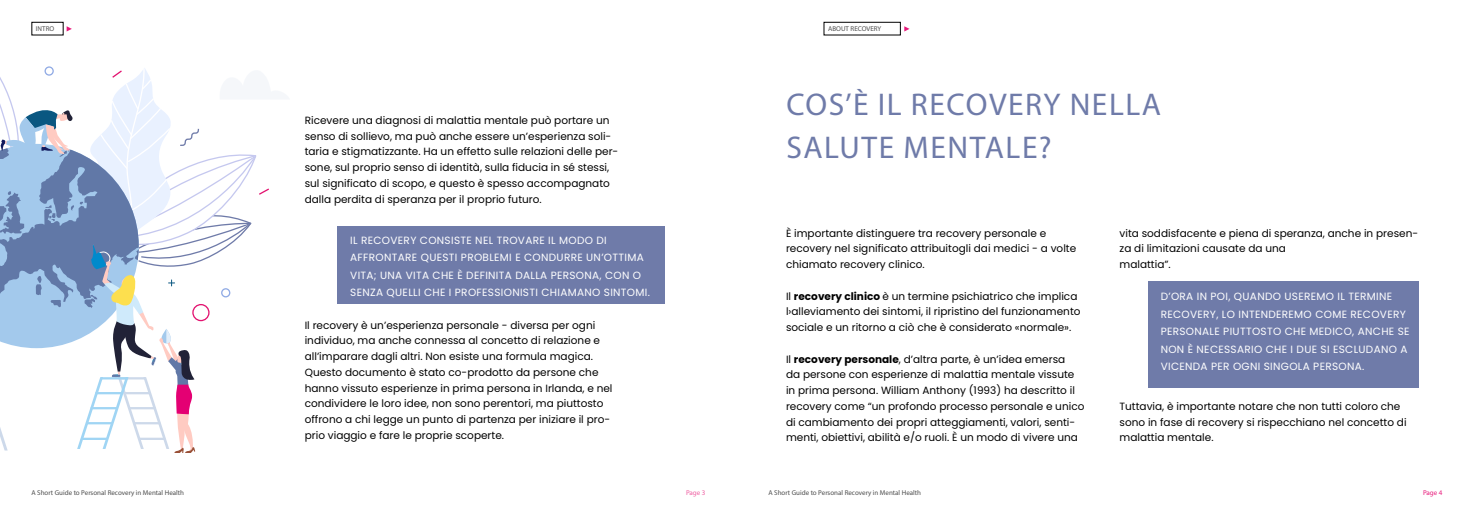
<style>
.page{position:relative;width:1474px;height:521px;background:#fff}
.page>*{position:absolute;margin:0;border:0;box-sizing:border-box;transform-origin:0 0}
.t1{font:31.5px/42.9px "Myriad Pro";letter-spacing:.05em;color:#6f7ba9}
.t2{font:10.5px/15.8px "Poppins";color:#000}
.t3{font:10.5px/17.5px "Poppins";letter-spacing:.03em;color:#fff}
.t4{font:7px "Myriad Pro";color:#4d4d4d}
.t5{font:7px "Myriad Pro";color:#ef5fa2}
.t6{font:7px "Myriad Pro";color:#e81a7b}
.s1{font-weight:700}
</style>
<div class="page">
<svg style="left:0;top:66px;width:269px;height:387px"></svg>
<div style="left:32px;top:22px;width:31px;height:13px;border:1px solid #000"></div>
<svg style="left:67px;top:26px;width:5px;height:6px"></svg>
<div style="left:337px;top:225px;width:328px;height:78px;background:#6f7ba9"></div>
<div style="left:1148px;top:281px;width:270px;height:107px;background:#6f7ba9"></div>
<svg style="left:904px;top:26px;width:5px;height:6px"></svg>
<div style="left:823px;top:22px;width:77px;height:13px;border:1px solid #000"></div>
<p class="t4" style="left:36px;top:25px;width:20px">INTRO</p>
<p class="t2" style="left:305px;top:112px;width:315px">Ricevere una diagnosi di malattia mentale può portare un senso di sollievo, ma può anche essere un’esperienza soli&shy;taria e stigmatizzante. Ha un effetto sulle relazioni delle per&shy;sone, sul proprio senso di identità, sulla fiducia in sé stessi, sul significato di scopo, e questo è spesso accompagnato dalla perdita di speranza per il proprio futuro.</p>
<p class="t3" style="left:350px;top:231px;width:301px">IL RECOVERY CONSISTE NEL TROVARE IL MODO DI AFFRONTARE QUESTI PROBLEMI E CONDURRE UN’OTTIMA VITA; UNA VITA CHE È DEFINITA DALLA PERSONA, CON O SENZA QUELLI CHE I PROFESSIONISTI CHIAMANO SINTOMI.</p>
<p class="t2" style="left:305px;top:317px;width:309px">Il recovery è un’esperienza personale - diversa per ogni individuo, ma anche connessa al concetto di relazione e all’imparare dagli altri. Non esiste una formula magica.<br>Questo documento è stato co-prodotto da persone che hanno vissuto esperienze in prima persona in Irlanda, e nel condividere le loro idee, non sono perentori, ma piuttosto offrono a chi legge un punto di partenza per iniziare il pro&shy;prio viaggio e fare le proprie scoperte.</p>
<p class="t4" style="left:828px;top:25px;width:55px">ABOUT RECOVERY</p>
<h1 class="t1" style="left:786px;top:82px;width:376px">COS’È IL RECOVERY NELLA<br>SALUTE MENTALE?</h1>
<p class="t2" style="left:786px;top:225px;width:292px">È importante distinguere tra recovery personale e recovery nel significato attribuitogli dai medici - a volte chiamato recovery clinico.</p>
<p class="t2" style="left:786px;top:288px;width:296px">Il <span class="s1">recovery clinico</span> è un termine psichiatrico che implica l›alleviamento dei sintomi, il ripristino del funzionamento sociale e un ritorno a ciò che è considerato «normale».</p>
<p class="t2" style="left:786px;top:351px;width:300px">Il <span class="s1">recovery personale</span>, d’altra parte, è un’idea emersa<br>da persone con esperienze di malattia mentale vissute in prima persona. William Anthony (1993) ha descritto il recovery come “un profondo processo personale e unico di cambiamento dei propri atteggiamenti, valori, senti&shy;menti, obiettivi, abilità e/o ruoli. È un modo di vivere una</p>
<p class="t2" style="left:1119px;top:225px;width:300px">vita soddisfacente e piena di speranza, anche in presen&shy;za di limitazioni causate da una<br>malattia”.</p>
<p class="t3" style="left:1160px;top:288px;width:250px">D’ORA IN POI, QUANDO USEREMO IL TERMINE RECOVERY, LO INTENDEREMO COME RECOVERY PERSONALE PIUTTOSTO CHE MEDICO, ANCHE SE NON È NECESSARIO CHE I DUE SI ESCLUDANO A VICENDA PER OGNI SINGOLA PERSONA.</p>
<p class="t2" style="left:1119px;top:398px;width:288px">Tuttavia, è importante notare che non tutti coloro che sono in fase di recovery si rispecchiano nel concetto di malattia mentale.</p>
<p class="t4" style="left:32px;top:488px;width:154px">A Short Guide to Personal Recovery in Mental Health</p>
<p class="t5" style="left:686px;top:488px;width:21px">Page 3</p>
<p class="t4" style="left:768px;top:488px;width:154px">A Short Guide to Personal Recovery in Mental Health</p>
<p class="t6" style="left:1422px;top:488px;width:21px">Page 4</p>
</div>
